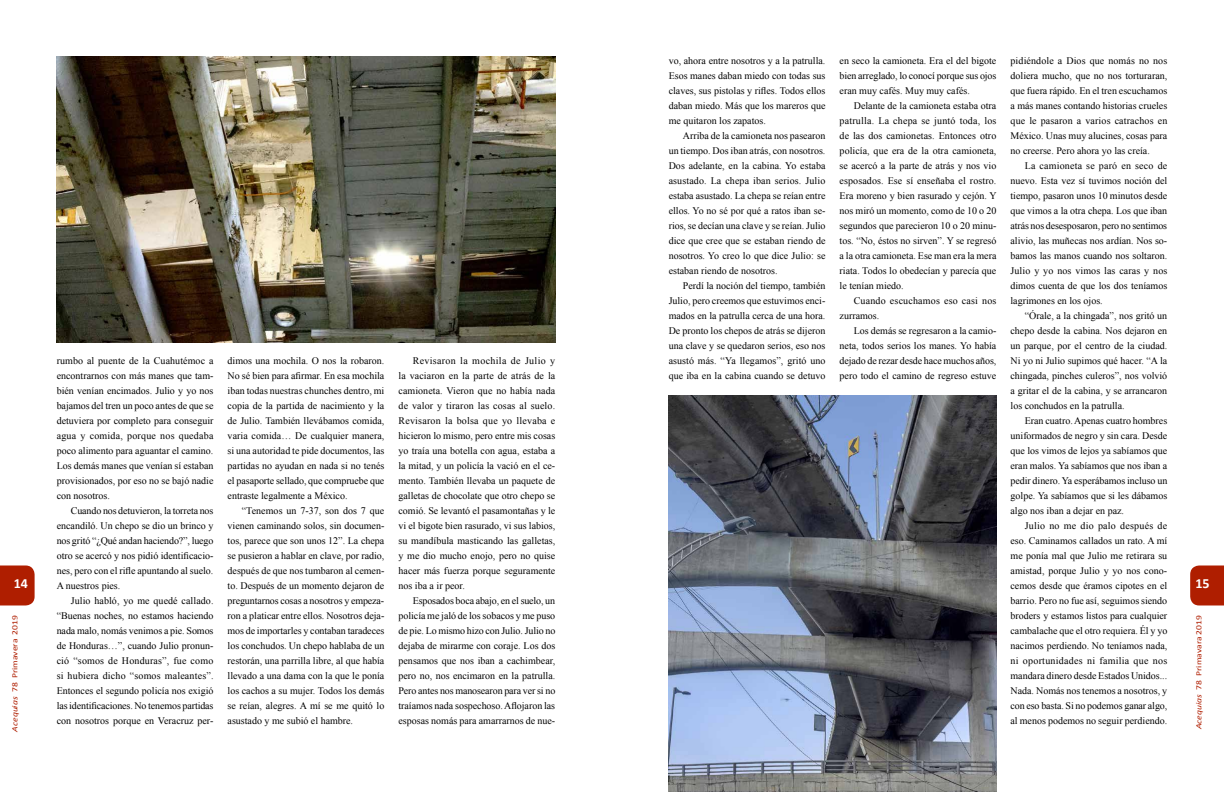
<style>
.page{position:relative;width:1224px;height:792px;background:#fff}
.page>*{position:absolute;margin:0;border:0;box-sizing:border-box;transform-origin:0 0}
.t1{font:700 14px "Calibri";color:#fff}
.t2{font:10px/15px "Times New Roman";color:#000;text-align:justify}
.t3{font:10px/15px "Times New Roman";letter-spacing:.02em;color:#000}
.t4{font:8px "Calibri";color:#af1e00;scale:1.2 1}
.s1{font-style:italic}
</style>
<div class="page">
<svg style="left:1190px;top:566px;width:34px;height:39px"></svg>
<svg style="left:0;top:566px;width:35px;height:39px"></svg>
<img style="left:57px;top:57px;width:498px;height:286px">
<img style="left:669px;top:395px;width:327px;height:397px">
<h1 class="t1" style="left:14px;top:574px;width:16px">14</h1>
<p class="t4" style="left:10px;top:732px;width:99px;rotate:-90deg"><span class="s1">Acequias</span> 78 Primavera 2019</p>
<p class="t2" style="left:57px;top:353px;width:158px">rumbo al puente de la Cuahutémoc a encontrarnos con más manes que tam&shy;bién venían encimados. Julio y yo nos bajamos del tren un poco antes de que se detuviera por completo para conseguir agua y comida, porque nos quedaba poco alimento para aguantar el camino.<br>Los demás manes que venían sí estaban provisionados, por eso no se bajó nadie con nosotros.</p>
<p class="t2" style="left:57px;top:503px;width:158px;text-indent:14px">Cuando nos detuvieron, la torreta nos encandiló. Un chepo se dio un brinco y nos gritó “¿Qué andan haciendo?”, luego otro se acercó y nos pidió identificacio&shy;nes, pero con el rifle apuntando al suelo.<br>A nuestros pies.</p>
<p class="t2" style="left:57px;top:593px;width:158px;text-indent:14px">Julio habló, yo me quedé callado. “Buenas noches, no estamos haciendo nada malo, nomás venimos a pie. Somos de Honduras…”, cuando Julio pronun&shy;ció “somos de Honduras”, fue como si hubiera dicho “somos maleantes”.<br>Entonces el segundo policía nos exigió las identificaciones. No tenemos partidas con nosotros porque en Veracruz per-</p>
<p class="t2" style="left:228px;top:353px;width:158px">dimos una mochila. O nos la robaron.<br>No sé bien para afirmar. En esa mochila iban todas nuestras chunches dentro, mi copia de la partida de nacimiento y la de Julio. También llevábamos comida, varia comida… De cualquier manera, si una autoridad te pide documentos, las partidas no ayudan en nada si no tenés el pasaporte sellado, que compruebe que entraste legalmente a México.</p>
<p class="t2" style="left:228px;top:503px;width:158px;text-indent:14px">“Tenemos un 7-37, son dos 7 que vienen caminando solos, sin documen&shy;tos, parece que son unos 12”. La chepa se pusieron a hablar en clave, por radio, después de que nos tumbaron al cemen&shy;to. Después de un momento dejaron de preguntarnos cosas a nosotros y empeza&shy;ron a platicar entre ellos. Nosotros deja&shy;mos de importarles y contaban taradeces los conchudos. Un chepo hablaba de un restorán, una parrilla libre, al que había llevado a una dama con la que le ponía los cachos a su mujer. Todos los demás se reían, alegres. A mí se me quitó lo asustado y me subió el hambre.</p>
<p class="t2" style="left:399px;top:353px;width:158px;text-indent:14px">Revisaron la mochila de Julio y la vaciaron en la parte de atrás de la camioneta. Vieron que no había nada de valor y tiraron las cosas al suelo.<br>Revisaron la bolsa que yo llevaba e hicieron lo mismo, pero entre mis cosas yo traía una botella con agua, estaba a la mitad, y un policía la vació en el ce&shy;mento. También llevaba un paquete de galletas de chocolate que otro chepo se comió. Se levantó el pasamontañas y le vi el bigote bien rasurado, vi sus labios, su mandíbula masticando las galletas, y me dio mucho enojo, pero no quise hacer más fuerza porque seguramente nos iba a ir peor.</p>
<p class="t2" style="left:399px;top:593px;width:158px;text-indent:14px">Esposados boca abajo, en el suelo, un policía me jaló de los sobacos y me puso de pie. Lo mismo hizo con Julio. Julio no dejaba de mirarme con coraje. Los dos pensamos que nos iban a cachimbear, pero no, nos encimaron en la patrulla.<br>Pero antes nos manosearon para ver si no traíamos nada sospechoso. Aflojaron las esposas nomás para amarrarnos de nue-</p>
<p class="t2" style="left:669px;top:53px;width:158px">vo, ahora entre nosotros y a la patrulla.<br>Esos manes daban miedo con todas sus claves, sus pistolas y rifles. Todos ellos daban miedo. Más que los mareros que me quitaron los zapatos.</p>
<p class="t2" style="left:669px;top:128px;width:158px;text-indent:14px">Arriba de la camioneta nos pasearon un tiempo. Dos iban atrás, con nosotros.<br>Dos adelante, en la cabina. Yo estaba asustado. La chepa iban serios. Julio estaba asustado. La chepa se reían entre ellos. Yo no sé por qué a ratos iban se&shy;rios, se decían una clave y se reían. Julio dice que cree que se estaban riendo de nosotros. Yo creo lo que dice Julio: se estaban riendo de nosotros.</p>
<p class="t2" style="left:669px;top:278px;width:158px;text-indent:14px">Perdí la noción del tiempo, también Julio, pero creemos que estuvimos enci&shy;mados en la patrulla cerca de una hora.<br>De pronto los chepos de atrás se dijeron una clave y se quedaron serios, eso nos asustó más. “Ya llegamos”, gritó uno que iba en la cabina cuando se detuvo</p>
<p class="t2" style="left:840px;top:53px;width:158px">en seco la camioneta. Era el del bigote bien arreglado, lo conocí porque sus ojos eran muy cafés. Muy muy cafés.</p>
<p class="t2" style="left:840px;top:98px;width:159px;text-indent:14px">Delante de la camioneta estaba otra patrulla. La chepa se juntó toda, los de las dos camionetas. Entonces otro policía, que era de la otra camioneta, se acercó a la parte de atrás y nos vio esposados. Ese sí enseñaba el rostro.<br>Era moreno y bien rasurado y cejón. Y nos miró un momento, como de 10 o 20 segundos que parecieron 10 o 20 minu&shy;tos. “No, éstos no sirven”. Y se regresó a la otra camioneta. Ese man era la mera riata. Todos lo obedecían y parecía que le tenían miedo.</p>
<p class="t3" style="left:840px;top:293px;width:158px;text-indent:14px">Cuando escuchamos eso casi nos zurramos.</p>
<p class="t2" style="left:840px;top:323px;width:158px;text-indent:14px">Los demás se regresaron a la camio&shy;neta, todos serios los manes. Yo había dejado de rezar desde hace muchos años, pero todo el camino de regreso estuve</p>
<p class="t2" style="left:1011px;top:53px;width:158px">pidiéndole a Dios que nomás no nos doliera mucho, que no nos torturaran, que fuera rápido. En el tren escuchamos a más manes contando historias crueles que le pasaron a varios catrachos en México. Unas muy alucines, cosas para no creerse. Pero ahora yo las creía.</p>
<p class="t2" style="left:1011px;top:158px;width:158px;text-indent:14px">La camioneta se paró en seco de nuevo. Esta vez sí tuvimos noción del tiempo, pasaron unos 10 minutos desde que vimos a la otra chepa. Los que iban atrás nos desesposaron, pero no sentimos alivio, las muñecas nos ardían. Nos so&shy;bamos las manos cuando nos soltaron.<br>Julio y yo nos vimos las caras y nos dimos cuenta de que los dos teníamos lagrimones en los ojos.</p>
<p class="t2" style="left:1011px;top:308px;width:158px;text-indent:14px">“Órale, a la chingada”, nos gritó un chepo desde la cabina. Nos dejaron en un parque, por el centro de la ciudad.<br>Ni yo ni Julio supimos qué hacer. “A la chingada, pinches culeros”, nos volvió a gritar el de la cabina, y se arrancaron los conchudos en la patrulla.</p>
<p class="t2" style="left:1011px;top:413px;width:158px;text-indent:14px">Eran cuatro. Apenas cuatro hombres uniformados de negro y sin cara. Desde que los vimos de lejos ya sabíamos que eran malos. Ya sabíamos que nos iban a pedir dinero. Ya esperábamos incluso un golpe. Ya sabíamos que si les dábamos algo nos iban a dejar en paz.</p>
<p class="t2" style="left:1011px;top:518px;width:158px;text-indent:14px">Julio no me dio palo después de eso. Caminamos callados un rato. A mí me ponía mal que Julio me retirara su amistad, porque Julio y yo nos cono&shy;cemos desde que éramos cipotes en el barrio. Pero no fue así, seguimos siendo broders y estamos listos para cualquier cambalache que el otro requiera. Él y yo nacimos perdiendo. No teníamos nada, ni oportunidades ni familia que nos mandara dinero desde Estados Unidos...<br>Nada. Nomás nos tenemos a nosotros, y con eso basta. Si no podemos ganar algo, al menos podemos no seguir perdiendo.</p>
<h1 class="t1" style="left:1195px;top:574px;width:16px">15</h1>
<p class="t4" style="left:1194px;top:729px;width:97px;rotate:-90deg"><span class="s1">Acequias</span> 78 Primavara 2019</p>
</div>
